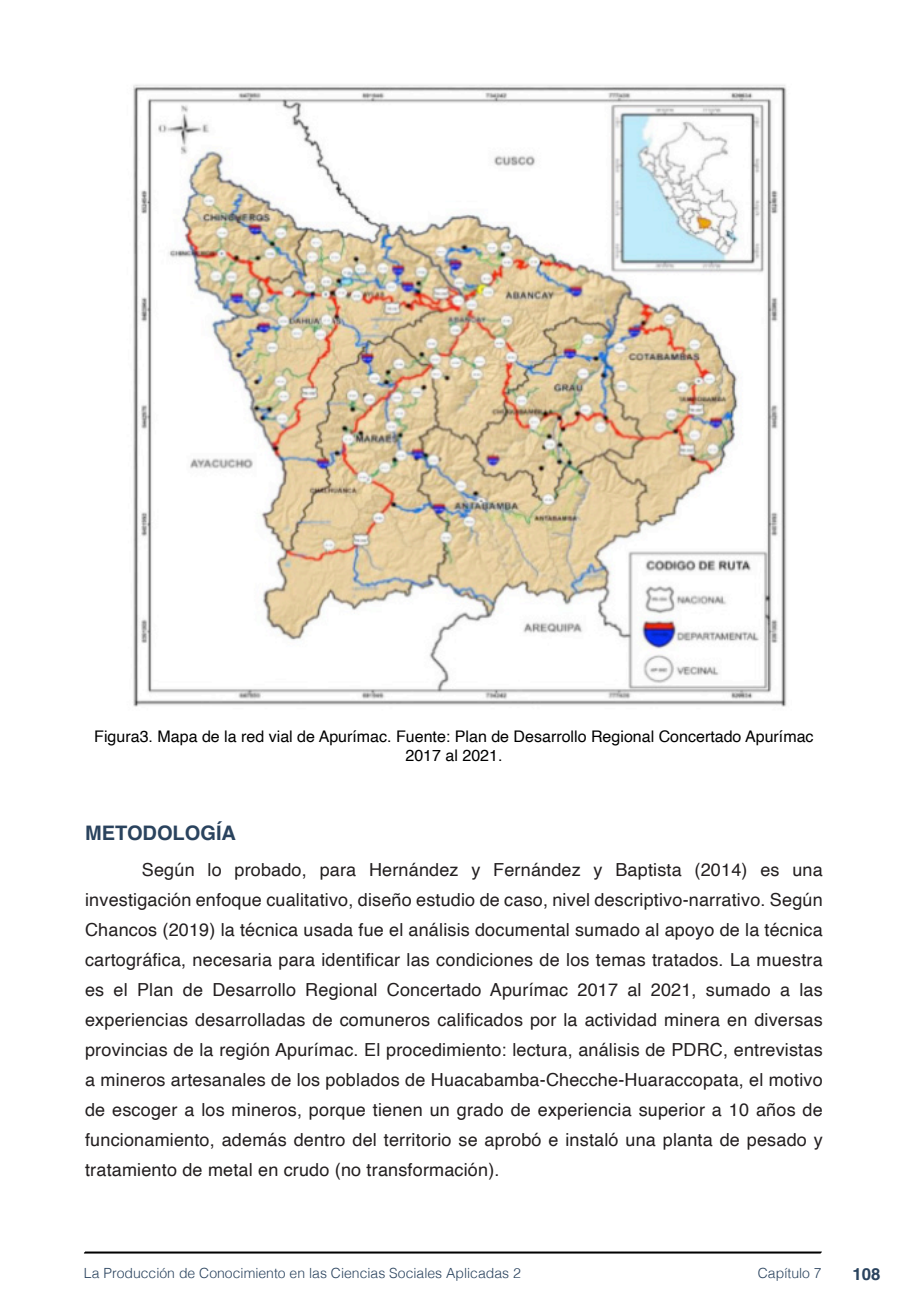
<style>
.page{position:relative;width:908px;height:1304px;background:#fff}
.page>*{position:absolute;margin:0;border:0;box-sizing:border-box;transform-origin:0 0}
.TITULOS{font:700 20px "Helvetica";color:#2a435e}
.txt{font:18px/30px "Helvetica";letter-spacing:.01em;color:#231f20;text-align:justify}
.t1{font:700 16.8px "Helvetica";color:#2a435e}
.imagens_graf_tab{font:16px/19.2px "Helvetica";color:#000;text-align:center}
.t2{font:300 14px "Helvetica";color:#2a435e}
</style>
<div class="page">
<svg style="left:84px;top:1251px;width:737px;height:3px;background:#515151"></svg>
<img style="left:133px;top:84px;width:654px;height:623px">
<p class="imagens_graf_tab" style="left:94px;top:727px;width:720px">Figura3. Mapa de la red vial de Apurímac. Fuente: Plan de Desarrollo Regional Concertado Apurímac<br>2017 al 2021.</p>
<p class="TITULOS" style="left:85px;top:821px;width:152px">METODOLOGÍA</p>
<p class="txt" style="left:85px;top:855px;width:739px;text-indent:57px">Según lo probado, para Hernández y Fernández y Baptista (2014) es una investigación enfoque cualitativo, diseño estudio de caso, nivel descriptivo-narrativo. Según Chancos (2019) la técnica usada fue el análisis documental sumado al apoyo de la técnica cartográfica, necesaria para identificar las condiciones de los temas tratados. La muestra es el Plan de Desarrollo Regional Concertado Apurímac 2017 al 2021, sumado a las experiencias desarrolladas de comuneros calificados por la actividad minera en diversas provincias de la región Apurímac. El procedimiento: lectura, análisis de PDRC, entrevistas a mineros artesanales de los poblados de Huacabamba-Checche-Huaraccopata, el motivo de escoger a los mineros, porque tienen un grado de experiencia superior a 10 años de funcionamiento, además dentro del territorio se aprobó e instaló una planta de pesado y tratamiento de metal en crudo (no transformación).</p>
<p class="t2" style="left:84px;top:1261px;width:438px">La Producción de Conocimiento en las Ciencias Sociales Aplicadas 2</p>
<p class="t2" style="left:757px;top:1261px;width:65px">Capítulo 7</p>
<p class="t1" style="left:851px;top:1264px;width:30px">108</p>
</div>
